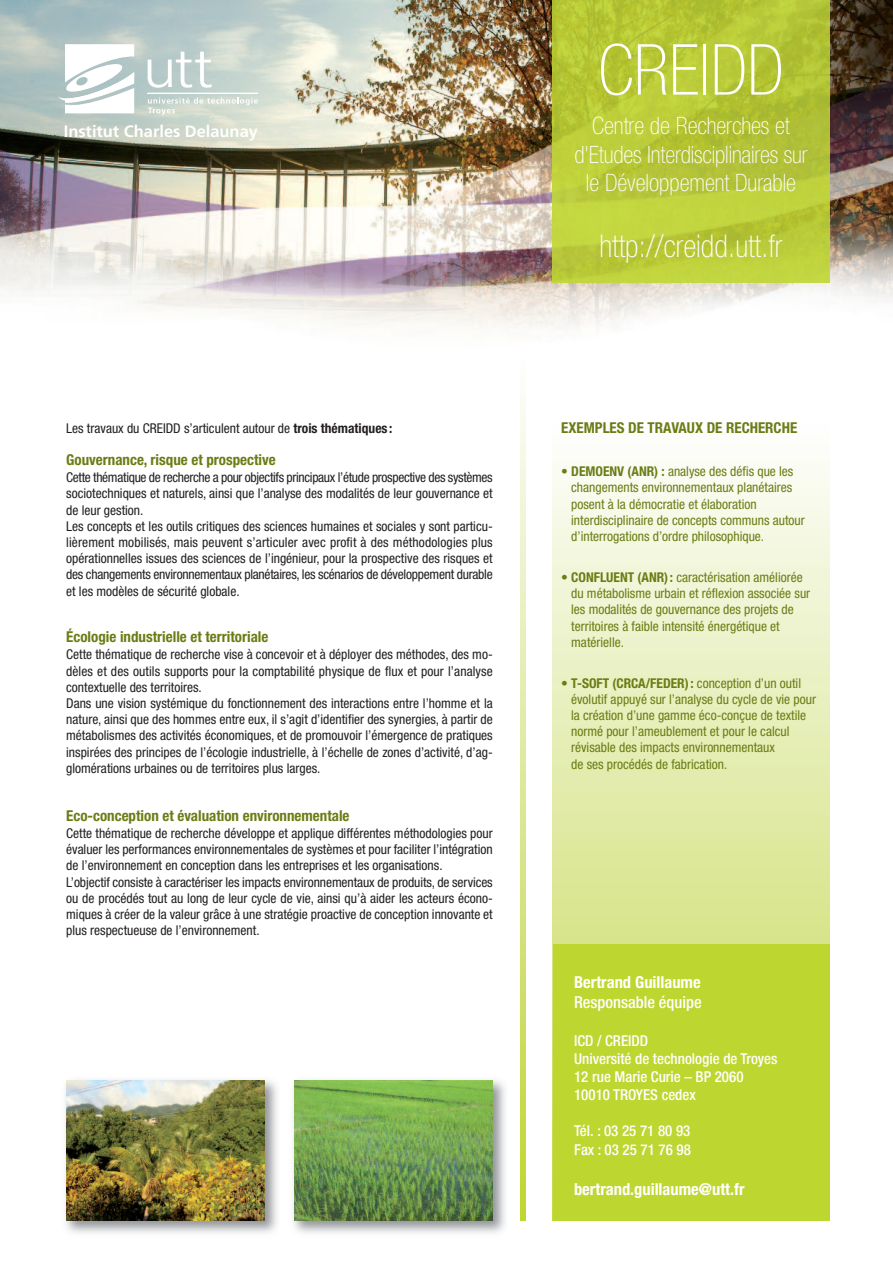
<style>
.page{position:relative;width:893px;height:1263px;background:#fff}
.page>*{position:absolute;margin:0;border:0;box-sizing:border-box;transform-origin:0 0}
.t1{font:100 condensed 70.5px "Helvetica Neue LT Std";color:#fff}
.t2{font:100 condensed 31.5px "Helvetica Neue LT Std";color:#fff}
.t3{font:100 condensed 24px/28.8px "Helvetica Neue LT Std";color:#fff;text-align:center}
.t4{font:700 condensed 16.5px "Helvetica Neue LT Std";color:#fff}
.t5{font:500 condensed 16.5px "Helvetica Neue LT Std";color:#fff}
.t6{font:700 16.35px "Frutiger";color:#fff}
.t7{font:700 condensed 15px "Helvetica Neue LT Std";color:#6a7d14}
.t8{font:500 condensed 15px/18px "Helvetica Neue LT Std";color:#fff}
.t9{font:condensed 13.5px/16.2px "Helvetica Neue LT Std";color:#231f20}
.t10{font:condensed 13.5px/16.2px "Helvetica Neue LT Std";color:#6a7d14}
.s1{font-weight:700}
.s2{font-weight:500}
</style>
<div class="page">
<img style="left:0;top:0;width:893px;height:329px">
<img style="left:553px;top:0;width:276px;height:283px">
<div style="left:553px;top:944px;width:276px;height:276px;background:#bed630"></div>
<svg style="left:58px;top:44px;width:76px;height:69px"></svg>
<svg style="left:148px;top:97px;width:110px;height:18px;background:#d5ded4"></svg>
<svg style="left:148px;top:52px;width:64px;height:36px"></svg>
<hr style="left:148px;top:93px;width:110px;height:1px;background:#fff">
<img style="left:65px;top:1080px;width:212px;height:153px">
<img style="left:66px;top:1081px;width:199px;height:139px">
<img style="left:293px;top:1080px;width:212px;height:153px">
<img style="left:294px;top:1081px;width:199px;height:139px">
<img style="left:521px;top:396px;width:4px;height:824px">
<p class="t6" style="left:64px;top:125px;width:196px">Institut Charles Delaunay</p>
<p class="t9" style="left:66px;top:422px;width:328px">Les travaux du CREIDD s’articulent autour de <span class="s1">trois thématiques :</span></p>
<p class="t7" style="left:66px;top:455px;width:211px">Gouvernance, risque et prospective</p>
<p class="t9" style="left:66px;top:470px;width:428px">Cette thématique de recherche a pour objectifs principaux l’étude prospective des systèmes sociotechniques et naturels, ainsi que l’analyse des modalités de leur gouvernance et de leur gestion.<br>Les concepts et les outils critiques des sciences humaines et sociales y sont particu&shy;lièrement mobilisés, mais peuvent s’articuler avec profit à des méthodologies plus opérationnelles issues des sciences de l’ingénieur, pour la prospective des risques et des changements environnementaux planétaires, les scénarios de développement durable et les modèles de sécurité globale.</p>
<p class="t7" style="left:66px;top:632px;width:204px">Écologie industrielle et territoriale</p>
<p class="t9" style="left:66px;top:648px;width:428px">Cette thématique de recherche vise à concevoir et à déployer des méthodes, des mo&shy;dèles et des outils supports pour la comptabilité physique de flux et pour l’analyse contextuelle des territoires.<br>Dans une vision systémique du fonctionnement des interactions entre l’homme et la nature, ainsi que des hommes entre eux, il s’agit d’identifier des synergies, à partir de métabolismes des activités économiques, et de promouvoir l’émergence de pratiques inspirées des principes de l’écologie industrielle, à l’échelle de zones d’activité, d’ag&shy;glomérations urbaines ou de territoires plus larges.</p>
<p class="t7" style="left:66px;top:810px;width:285px">Eco-conception et évaluation environnementale</p>
<p class="t9" style="left:66px;top:826px;width:428px">Cette thématique de recherche développe et applique différentes méthodologies pour évaluer les performances environnementales de systèmes et pour faciliter l’intégration de l’environnement en conception dans les entreprises et les organisations.<br>L’objectif consiste à caractériser les impacts environnementaux de produits, de services ou de procédés tout au long de leur cycle de vie, ainsi qu’à aider les acteurs écono&shy;miques à créer de la valeur grâce à une stratégie proactive de conception innovante et plus respectueuse de l’environnement.</p>
<h1 class="t1" style="left:598px;top:44px;width:187px">CREIDD</h1>
<h3 class="t3" style="left:574px;top:113px;width:235px">Centre de Recherches et d'Etudes Interdisciplinaires sur le Développement Durable</h3>
<h2 class="t2" style="left:599px;top:234px;width:185px">http://creidd.utt.fr</h2>
<p class="t7" style="left:561px;top:422px;width:237px">EXEMPLES DE TRAVAUX DE RECHERCHE</p>
<p class="t10" style="left:571px;top:464px;width:235px;text-indent:-10px"><span class="s1">• DEMOENV (ANR) :</span> analyse des défis que les changements environnementaux planétaires posent à la démocratie et élaboration interdisciplinaire de concepts communs autour d’interrogations d’ordre philosophique.</p>
<p class="t10" style="left:571px;top:570px;width:241px;text-indent:-10px"><span class="s2">•</span> <span class="s1">CONFLUENT (ANR):</span> caractérisation améliorée du métabolisme urbain et réflexion associée sur les modalités de gouvernance des projets de territoires à faible intensité énergétique et matérielle.</p>
<p class="t10" style="left:571px;top:676px;width:246px;text-indent:-10px"><span class="s1">• T-SOFT (CRCA/FEDER):</span> conception d’un outil évolutif appuyé sur l’analyse du cycle de vie pour la création d’une gamme éco-conçue de textile normé pour l’ameublement et pour le calcul révisable des impacts environnementaux<br>de ses procédés de fabrication.</p>
<p class="t4" style="left:574px;top:976px;width:128px">Bertrand Guillaume</p>
<p class="t5" style="left:574px;top:996px;width:129px">Responsable équipe</p>
<p class="t8" style="left:574px;top:1033px;width:205px">ICD / CREIDD<br>Université de technologie de Troyes<br>12 rue Marie Curie – BP 2060<br>10010 TROYES cedex</p>
<p class="t8" style="left:574px;top:1122px;width:118px;line-height:19px">Tél. : 03 25 71 80 93<br>Fax : 03 25 71 76 98</p>
<p class="t4" style="left:574px;top:1183px;width:172px">bertrand.guillaume@utt.fr</p>
</div>
